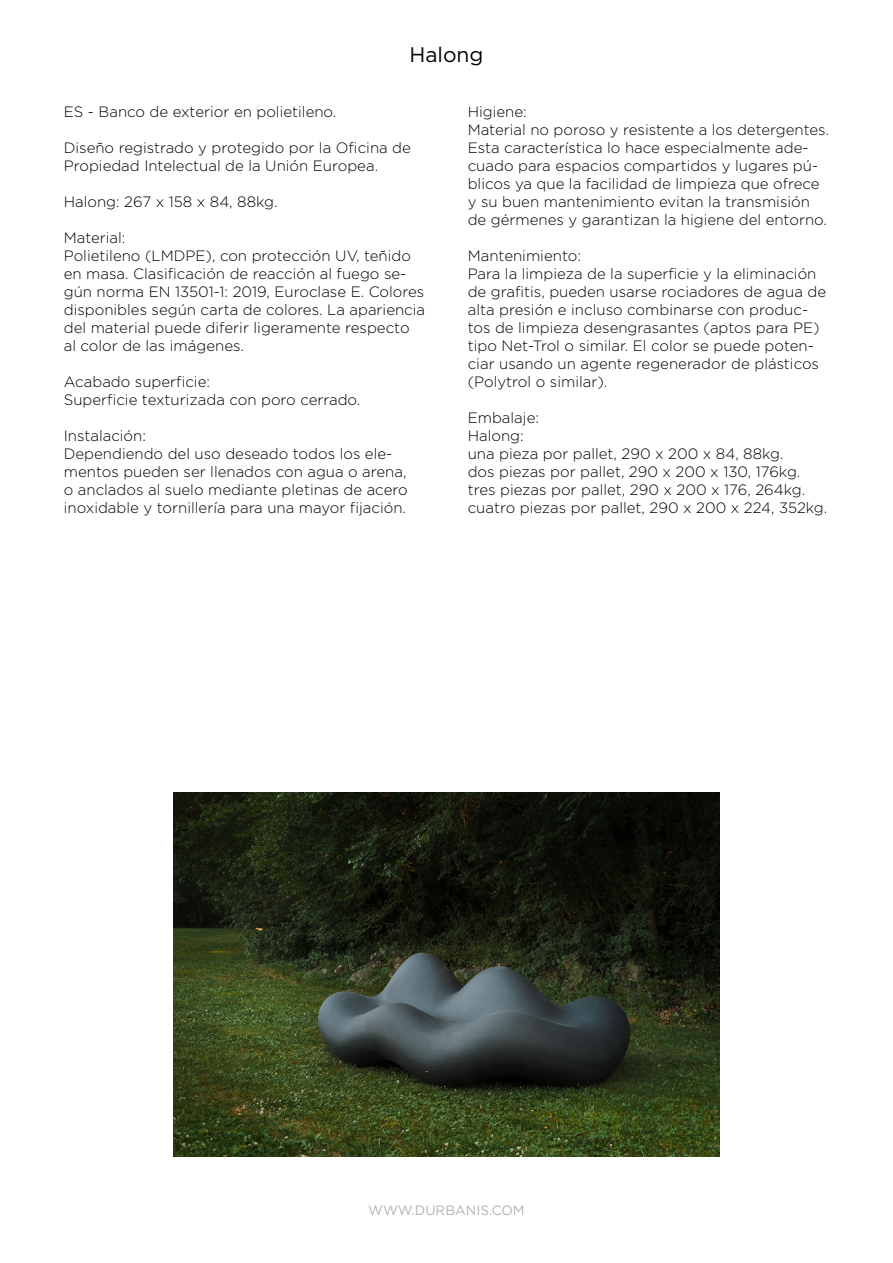
<style>
.page{position:relative;width:893px;height:1263px;background:#fff}
.page>*{position:absolute;margin:0;border:0;box-sizing:border-box;transform-origin:0 0}
.t1{font:21px "Gotham";color:#000}
.t2{font:300 15px/18px "Gotham";color:#000}
.t3{font:13.5px "Gotham";color:#b3b2b2}
</style>
<div class="page">
<img style="left:173px;top:792px;width:547px;height:365px">
<h1 class="t1" style="left:409px;top:41px;width:76px">Halong</h1>
<p class="t2" style="left:64px;top:103px;width:274px">ES - Banco de exterior en polietileno.</p>
<p class="t2" style="left:64px;top:139px;width:349px">Diseño registrado y protegido por la Oficina de<br>Propiedad Intelectual de la Unión Europea.</p>
<p class="t2" style="left:64px;top:193px;width:215px">Halong: 267 x 158 x 84, 88kg.</p>
<p class="t2" style="left:64px;top:229px;width:63px">Material:</p>
<p class="t2" style="left:64px;top:247px;width:363px">Polietileno (LMDPE), con protección UV, teñido en masa. Clasificación de reacción al fuego se&shy;gún norma EN 13501-1: 2019, Euroclase E. Colores disponibles según carta de colores. La apariencia del material puede diferir ligeramente respecto al color de las imágenes.</p>
<p class="t2" style="left:64px;top:373px;width:148px">Acabado superficie:</p>
<p class="t2" style="left:64px;top:391px;width:298px">Superficie texturizada con poro cerrado.</p>
<p class="t2" style="left:64px;top:427px;width:84px">Instalación:</p>
<p class="t2" style="left:64px;top:445px;width:345px">Dependiendo del uso deseado todos los ele&shy;mentos pueden ser llenados con agua o arena, o anclados al suelo mediante pletinas de acero inoxidable y tornillería para una mayor fijación.</p>
<p class="t2" style="left:468px;top:103px;width:61px">Higiene:</p>
<p class="t2" style="left:468px;top:121px;width:363px">Material no poroso y resistente a los detergentes.<br>Esta característica lo hace especialmente ade&shy;cuado para espacios compartidos y lugares pú&shy;blicos ya que la facilidad de limpieza que ofrece y su buen mantenimiento evitan la transmisión de gérmenes y garantizan la higiene del entorno.</p>
<p class="t2" style="left:468px;top:247px;width:115px">Mantenimiento:</p>
<p class="t2" style="left:468px;top:265px;width:360px">Para la limpieza de la superficie y la eliminación de grafitis, pueden usarse rociadores de agua de alta presión e incluso combinarse con produc&shy;tos de limpieza desengrasantes (aptos para PE) tipo Net-Trol o similar. El color se puede poten&shy;ciar usando un agente regenerador de plásticos (Polytrol o similar).</p>
<p class="t2" style="left:468px;top:409px;width:73px">Embalaje:</p>
<p class="t2" style="left:468px;top:427px;width:58px">Halong:</p>
<p class="t2" style="left:468px;top:445px;width:317px">una pieza por pallet, 290 x 200 x 84, 88kg.</p>
<p class="t2" style="left:468px;top:463px;width:334px">dos piezas por pallet, 290 x 200 x 130, 176kg.</p>
<p class="t2" style="left:468px;top:481px;width:339px">tres piezas por pallet, 290 x 200 x 176, 264kg.</p>
<p class="t2" style="left:468px;top:499px;width:361px">cuatro piezas por pallet, 290 x 200 x 224, 352kg.</p>
<p class="t3" style="left:368px;top:1202px;width:158px">WWW.DURBANIS.COM</p>
</div>
